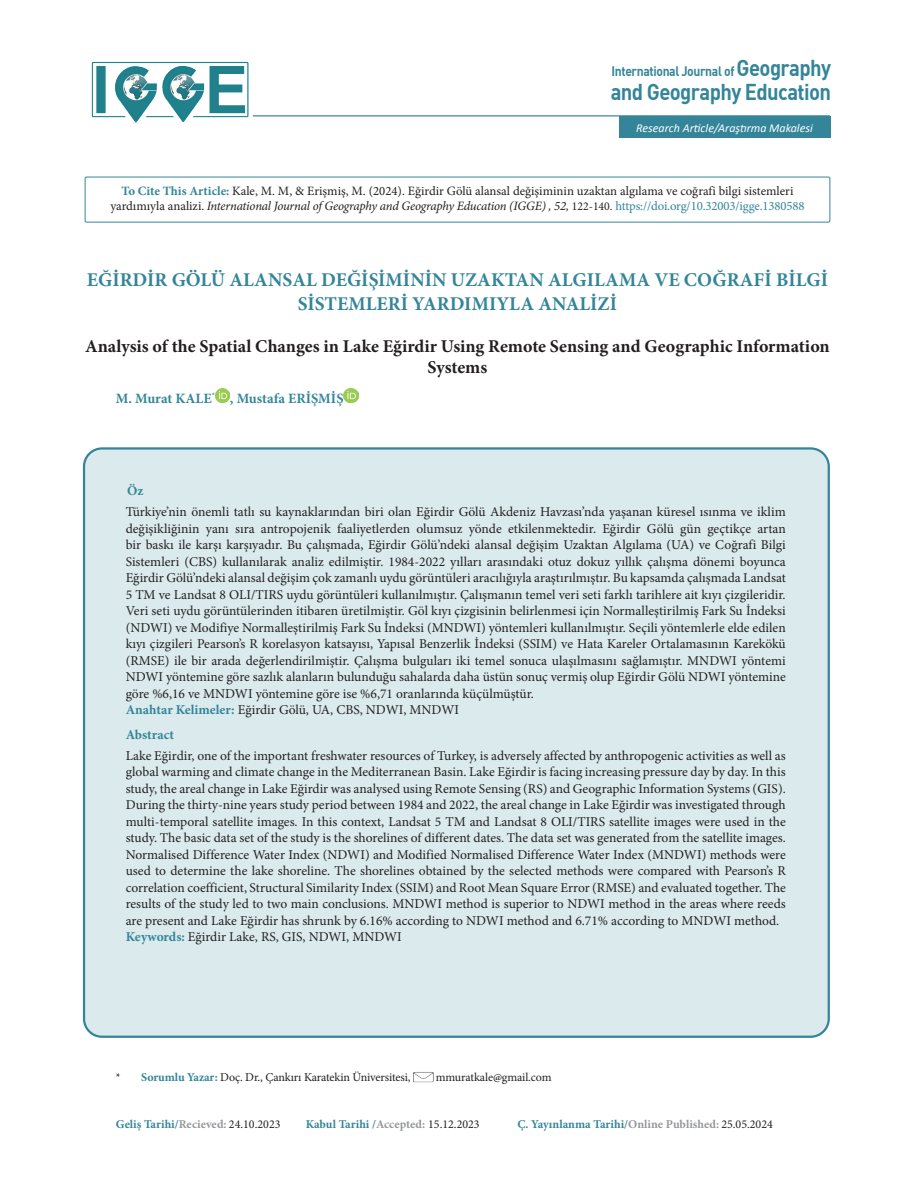
<style>
.page{position:relative;width:915px;height:1191px;background:#fff}
.page>*{position:absolute;margin:0;border:0;box-sizing:border-box;transform-origin:0 0}
.t1{font:700 22.5px "DI Nbek";letter-spacing:-.03em;color:#348599;scale:.9 1}
.t2{font:700 19.5px/24px "Minion Pro";color:#348599;text-align:center}
.t3{font:700 18px/21px "Minion Pro";color:#231f20;text-align:center}
.t4{font:700 14.25px "Minion Pro";color:#348599}
.t5{font:13.5px/16.5px "Minion Pro";color:#231f20}
.t6{font:700 13.5px "DI Nbek";letter-spacing:-.03em;color:#348599;scale:.9 1}
.t7{font:700 13.5px "Minion Pro";color:#348599}
.t8{font:12.75px/15.3px "Minion Pro";color:#231f20;text-align:center}
.t9{font:700 12px "Minion Pro";color:#348599}
.t10{font:12px "Minion Pro";letter-spacing:-.01em;color:#231f20}
.t11{font:italic 12px "Calibri";color:#fff}
.s1{font-size:22.5px}
.s2{font-weight:700;color:#348599}
.s3{font-style:italic}
.s4{font-size:12px}
.s5{color:#348599}
.s6{color:#95979a}
.s7{font-weight:400;color:#231f20}
</style>
<div class="page">
<div style="left:619px;top:116px;width:210px;height:22px;background:#348599"></div>
<hr style="left:253px;top:115px;width:576px;height:1px;background:#348599">
<img style="left:91px;top:61px;width:157px;height:62px">
<img style="left:413px;top:1072px;width:20px;height:10px">
<div style="left:85px;top:177px;width:745px;height:45px;border:1px solid #348599;border-radius:2px"></div>
<div style="left:84px;top:448px;width:744px;height:588px;background:#dbebed;border-radius:18px"></div>
<img style="left:215px;top:388px;width:15px;height:15px">
<img style="left:343px;top:388px;width:15px;height:15px">
<p class="t6" style="left:611px;top:63px;width:245px">International Journal of <span class="s1">Geography</span></p>
<h1 class="t1" style="left:610px;top:77px;width:246px">and Geography Education</h1>
<p class="t11" style="left:636px;top:121px;width:178px">Research Article/Araştırma Makalesi</p>
<p class="t8" style="left:110px;top:183px;width:695px"><span class="s2">To Cite This Article:</span> Kale, M. M, &amp; Erişmiş, M. (2024). Eğirdir Gölü alansal değişiminin uzaktan algılama ve coğrafi bilgi sistemleri yardımıyla analizi. <span class="s3">International Journal of Geography and Geography Education (IGGE) , 52,</span> <span class="s4">122-140.</span> <span class="s5">https://doi.org/10.32003/igge.1380588</span></p>
<h2 class="t2" style="left:87px;top:267px;width:742px">EĞİRDİR GÖLÜ ALANSAL DEĞİŞİMİNİN UZAKTAN ALGILAMA VE COĞRAFİ BİLGİ<br>SİSTEMLERİ YARDIMIYLA ANALİZİ</h2>
<h3 class="t3" style="left:85px;top:335px;width:746px">Analysis of the Spatial Changes in Lake Eğirdir Using Remote Sensing and Geographic Information<br>Systems</h3>
<p class="t4" style="left:116px;top:388px;width:229px">M. Murat KALE<sup>*</sup> , Mustafa ERİŞMİŞ</p>
<p class="t7" style="left:127px;top:481px;width:18px">Öz</p>
<p class="t5" style="left:126px;top:503px;width:661px">Türkiye’nin önemli tatlı su kaynaklarından biri olan Eğirdir Gölü Akdeniz Havzası’nda yaşanan küresel ısınma ve iklim değişikliğinin yanı sıra antropojenik faaliyetlerden olumsuz yönde etkilenmektedir. Eğirdir Gölü gün geçtikçe artan bir baskı ile karşı karşıyadır. Bu çalışmada, Eğirdir Gölü’ndeki alansal değişim Uzaktan Algılama (UA) ve Coğrafi Bilgi Sistemleri (CBS) kullanılarak analiz edilmiştir. 1984-2022 yılları arasındaki otuz dokuz yıllık çalışma dönemi boyunca Eğirdir Gölü’ndeki alansal değişim çok zamanlı uydu görüntüleri aracılığıyla araştırılmıştır. Bu kapsamda çalışmada Landsat 5 TM ve Landsat 8 OLI/TIRS uydu görüntüleri kullanılmıştır. Çalışmanın temel veri seti farklı tarihlere ait kıyı çizgileridir.<br>Veri seti uydu görüntülerinden itibaren üretilmiştir. Göl kıyı çizgisinin belirlenmesi için Normalleştirilmiş Fark Su İndeksi (NDWI) ve Modifiye Normalleştirilmiş Fark Su İndeksi (MNDWI) yöntemleri kullanılmıştır. Seçili yöntemlerle elde edilen kıyı çizgileri Pearson’s R korelasyon katsayısı, Yapısal Benzerlik İndeksi (SSIM) ve Hata Kareler Ortalamasının Karekökü (RMSE) ile bir arada değerlendirilmiştir. Çalışma bulguları iki temel sonuca ulaşılmasını sağlamıştır. MNDWI yöntemi NDWI yöntemine göre sazlık alanların bulunduğu sahalarda daha üstün sonuç vermiş olup Eğirdir Gölü NDWI yöntemine göre %6,16 ve MNDWI yöntemine göre ise %6,71 oranlarında küçülmüştür.<br><span class="s2">Anahtar Kelimeler:</span> Eğirdir Gölü, UA, CBS, NDWI, MNDWI</p>
<p class="t7" style="left:126px;top:725px;width:50px">Abstract</p>
<p class="t5" style="left:126px;top:747px;width:661px">Lake Eğirdir, one of the important freshwater resources of Turkey, is adversely affected by anthropogenic activities as well as global warming and climate change in the Mediterranean Basin. Lake Eğirdir is facing increasing pressure day by day. In this study, the areal change in Lake Eğirdir was analysed using Remote Sensing (RS) and Geographic Information Systems (GIS).<br>During the thirty-nine years study period between 1984 and 2022, the areal change in Lake Eğirdir was investigated through multi-temporal satellite images. In this context, Landsat 5 TM and Landsat 8 OLI/TIRS satellite images were used in the study. The basic data set of the study is the shorelines of different dates. The data set was generated from the satellite images.<br>Normalised Difference Water Index (NDWI) and Modified Normalised Difference Water Index (MNDWI) methods were used to determine the lake shoreline. The shorelines obtained by the selected methods were compared with Pearson’s R correlation coefficient, Structural Similarity Index (SSIM) and Root Mean Square Error (RMSE) and evaluated together. The results of the study led to two main conclusions. MNDWI method is superior to NDWI method in the areas where reeds are present and Lake Eğirdir has shrunk by 6.16% according to NDWI method and 6.71% according to MNDWI method.<br><span class="s2">Keywords:</span> Eğirdir Lake, RS, GIS, NDWI, MNDWI</p>
<p class="t10" style="left:116px;top:1069px;width:296px">* <span class="s2">Sorumlu Yazar:</span> Doç. Dr., Çankırı Karatekin Üniversitesi,</p>
<p class="t10" style="left:435px;top:1069px;width:117px">mmuratkale@gmail.com</p>
<p class="t9" style="left:116px;top:1116px;width:166px">Geliş Tarihi/<span class="s6">Recieved:</span> <span class="s7">24.10.2023</span></p>
<p class="t9" style="left:306px;top:1116px;width:175px">Kabul Tarihi /<span class="s6">Accepted:</span> <span class="s7">15.12.2023</span></p>
<p class="t9" style="left:517px;top:1116px;width:257px">Ç. Yayınlanma Tarihi/<span class="s6">Online Published:</span> <span class="s7">25.05.2024</span></p>
</div>
